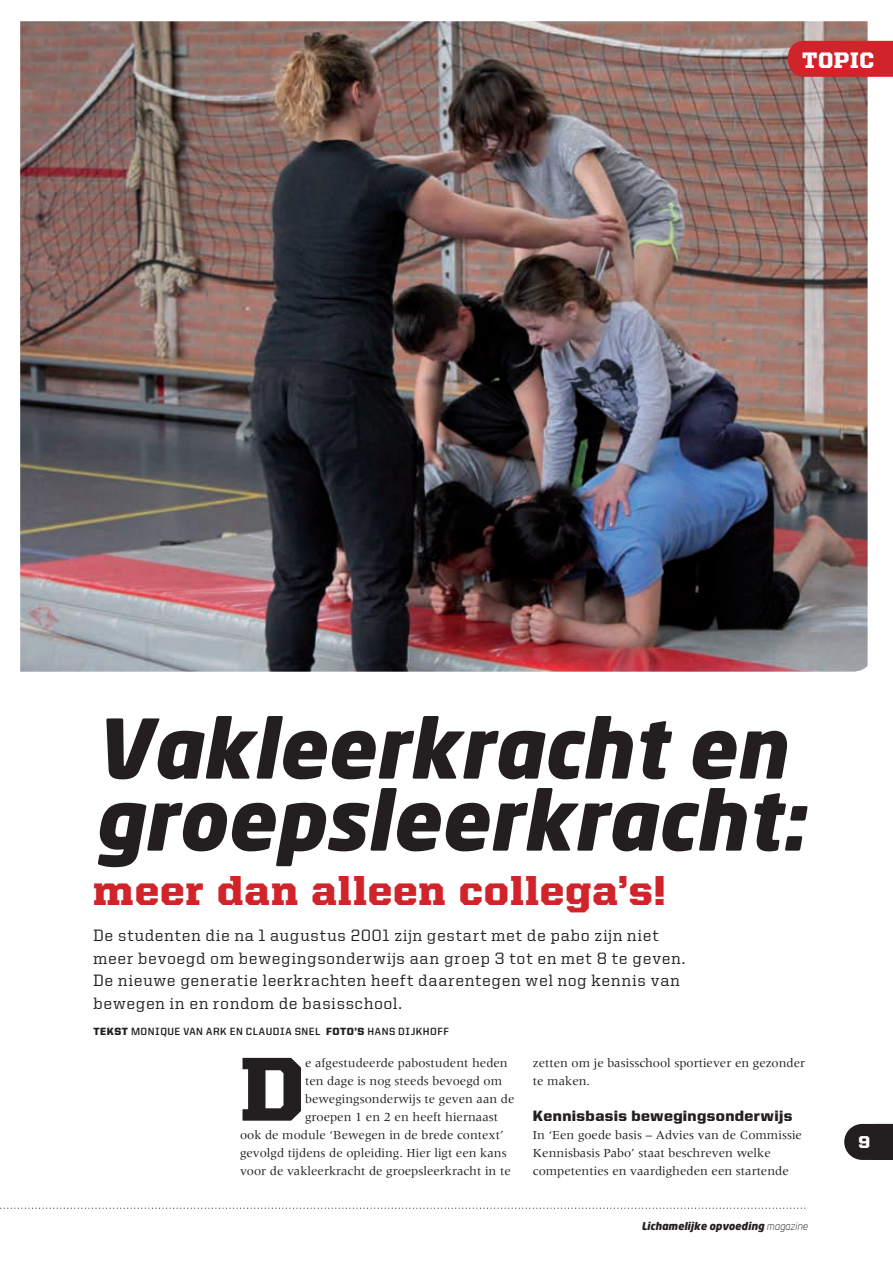
<style>
.page{position:relative;width:893px;height:1263px;background:#fff}
.page>*{position:absolute;margin:0;border:0;box-sizing:border-box;transform-origin:0 0}
.t1{font:900 91.05px "United Serif Reg";color:#231f20}
.t2{font:italic 900 81px/72px "Neo Sans";color:#231f20}
.t3{font:900 42px "United Serif Reg";letter-spacing:.025em;color:#d1232a}
.t4{font:900 22.5px "United Serif Reg";letter-spacing:.03em;color:#fff}
.t5{font:900 17.25px "United Sans Reg";color:#fff}
.t6{font:500 16.5px/22.5px "United Serif Reg";letter-spacing:.045em;color:#231f20}
.t7{font:900 15px "United Sans Reg";letter-spacing:.025em;color:#231f20}
.t8{font:12.75px/18px "Meridien LT Std";color:#231f20}
.t9{font:700 10.5px "United Sans Reg";letter-spacing:.05em;color:#231f20}
.t10{font:italic 900 10.5px "Neo Sans";color:#231f20}
.s1{font-weight:900}
.s2{font-weight:300}
</style>
<div class="page">
<img style="left:20px;top:21px;width:848px;height:651px">
<div style="left:788px;top:41px;width:105px;height:36px;background:#d1232a"></div>
<svg style="left:844px;top:1124px;width:49px;height:36px;background:#353132"></svg>
<svg style="left:0;top:1207px;width:808px;height:2px"></svg>
<h3 class="t4" style="left:802px;top:48px;width:74px">TOPIC</h3>
<h2 class="t2" style="left:94px;top:710px;width:712px">Vakleerkracht en groepsleerkracht:</h2>
<h3 class="t3" style="left:94px;top:867px;width:574px">meer dan alleen collega’s!</h3>
<p class="t6" style="left:94px;top:924px;width:593px">De studenten die na 1 augustus 2001 zijn gestart met de pabo zijn niet meer bevoegd om bewegingsonderwijs aan groep 3 tot en met 8 te geven.<br>De nieuwe generatie leerkrachten heeft daarentegen wel nog kennis van bewegen in en rondom de basisschool.</p>
<p class="t9" style="left:94px;top:1025px;width:357px"><span class="s1">TEKST</span> MONIQUE VAN ARK EN CLAUDIA SNEL <span class="s1">FOTO’S</span> HANS DIJKHOFF</p>
<h1 class="t1" style="left:240px;top:1039px;width:67px">D</h1>
<p class="t8" style="left:305px;top:1053px;width:204px">e afgestudeerde pabostudent heden</p>
<p class="t8" style="left:305px;top:1071px;width:199px">ten dage is nog steeds bevoegd om</p>
<p class="t8" style="left:305px;top:1089px;width:211px">bewegingsonderwijs te geven aan de</p>
<p class="t8" style="left:305px;top:1107px;width:194px">groepen 1 en 2 en heeft hiernaast</p>
<p class="t8" style="left:240px;top:1125px;width:265px">ook de module ‘Bewegen in de brede context’</p>
<p class="t8" style="left:240px;top:1143px;width:268px">gevolgd tijdens de opleiding. Hier ligt een kans</p>
<p class="t8" style="left:240px;top:1161px;width:272px">voor de vakleerkracht de groepsleerkracht in te</p>
<p class="t8" style="left:533px;top:1053px;width:274px">zetten om je basisschool sportiever en gezonder te maken.</p>
<p class="t7" style="left:533px;top:1107px;width:261px">Kennisbasis bewegingsonderwijs</p>
<p class="t8" style="left:533px;top:1125px;width:271px">In ‘Een goede basis – Advies van de Commissie<br>Kennisbasis Pabo’ staat beschreven welke competenties en vaardigheden een startende</p>
<p class="t10" style="left:641px;top:1219px;width:168px">Lichamelijke opvoeding <span class="s2">magazine</span></p>
<h3 class="t5" style="left:858px;top:1133px;width:13px">9</h3>
</div>
